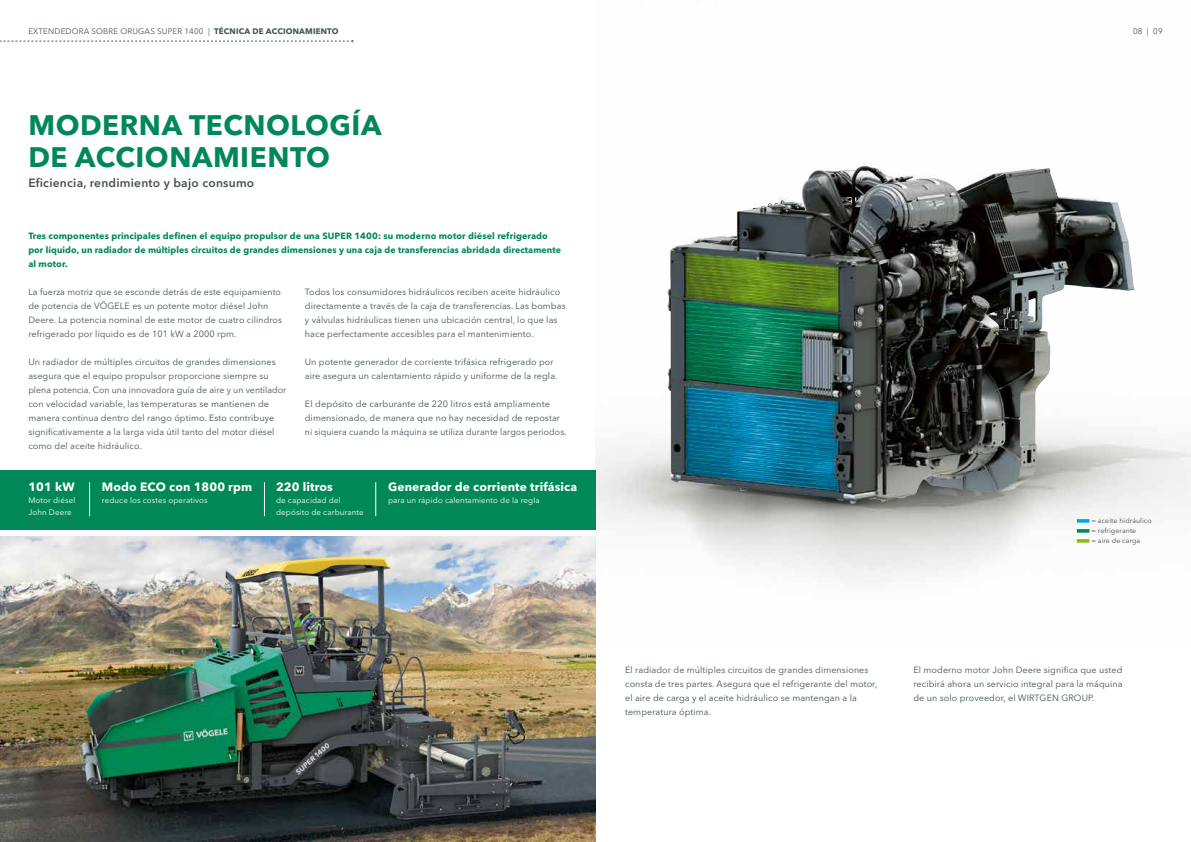
<style>
.page{position:relative;width:1191px;height:842px;background:#fff}
.page>*{position:absolute;margin:0;border:0;box-sizing:border-box;transform-origin:0 0}
.t1{font:700 28px/32px "Avenir Next LT Pro";letter-spacing:.02em;color:#008858}
.t2{font:700 12px "Avenir Next LT Pro";letter-spacing:.01em;color:#fff}
.t3{font:600 12px "Avenir Next LT Pro";letter-spacing:.02em;color:#455256}
.t4{font:9px/14px "Avenir Next LT Pro";letter-spacing:.01em;color:#455256}
.t5{font:700 9px/14px "Avenir Next LT Pro";letter-spacing:.01em;color:#008858}
.t6{font:8px/12px "Avenir Next LT Pro";letter-spacing:.01em;color:#fff}
.t7{font:8px "Avenir Next LT Pro";letter-spacing:.02em;color:#455256}
.t8{font:7px/10px "Avenir Next LT Pro";letter-spacing:.01em;color:#455256}
.s1{font-weight:700}
</style>
<div class="page">
<img style="left:0;top:537px;width:595px;height:305px">
<img style="left:595px;top:166px;width:596px;height:481px">
<img style="left:666px;top:170px;width:307px;height:334px">
<div style="left:0;top:471px;width:595px;height:59px;background:#008858"></div>
<hr style="left:89px;top:482px;width:1px;height:34px;background:#fff">
<hr style="left:375px;top:482px;width:1px;height:34px;background:#fff">
<hr style="left:264px;top:482px;width:1px;height:34px;background:#fff">
<svg style="left:1076px;top:519px;width:13px;height:4px"></svg>
<svg style="left:1076px;top:529px;width:13px;height:4px"></svg>
<svg style="left:1076px;top:539px;width:13px;height:4px"></svg>
<svg style="left:0;top:40px;width:353px;height:2px"></svg>
<p class="t7" style="left:28px;top:27px;width:312px">EXTENDEDORA SOBRE ORUGAS SUPER 1400 | <span class="s1">TÉCNICA DE ACCIONAMIENTO</span></p>
<p class="t7" style="left:1133px;top:27px;width:31px">08 | 09</p>
<h1 class="t1" style="left:28px;top:108px;width:354px">MODERNA TECNOLOGÍA<br>DE ACCIONAMIENTO</h1>
<h2 class="t3" style="left:28px;top:175px;width:227px">Eficiencia, rendimiento y bajo consumo</h2>
<p class="t5" style="left:28px;top:229px;width:534px">Tres componentes principales definen el equipo propulsor de una SUPER 1400: su moderno motor diésel refrigerado por líquido, un radiador de múltiples circuitos de grandes dimensiones y una caja de transferencias abridada directamente al motor.</p>
<p class="t4" style="left:28px;top:285px;width:255px">La fuerza motriz que se esconde detrás de este equipamiento de potencia de VÖGELE es un potente motor diésel John Deere. La potencia nominal de este motor de cuatro cilindros refrigerado por líquido es de 101 kW a 2000 rpm.</p>
<p class="t4" style="left:28px;top:355px;width:259px">Un radiador de múltiples circuitos de grandes dimensiones asegura que el equipo propulsor proporcione siempre su plena potencia. Con una innovadora guía de aire y un ventilador con velocidad variable, las temperaturas se mantienen de manera continua dentro del rango óptimo. Esto contribuye significativamente a la larga vida útil tanto del motor diésel como del aceite hidráulico.</p>
<p class="t4" style="left:305px;top:285px;width:262px">Todos los consumidores hidráulicos reciben aceite hidráulico directamente a través de la caja de transferencias. Las bombas y válvulas hidráulicas tienen una ubicación central, lo que las hace perfectamente accesibles para el mantenimiento.</p>
<p class="t4" style="left:305px;top:355px;width:254px">Un potente generador de corriente trifásica refrigerado por aire asegura un calentamiento rápido y uniforme de la regla.</p>
<p class="t4" style="left:305px;top:397px;width:263px">El depósito de carburante de 220 litros está ampliamente dimensionado, de manera que no hay necesidad de repostar ni siquiera cuando la máquina se utiliza durante largos periodos.</p>
<h2 class="t2" style="left:28px;top:480px;width:48px">101 kW</h2>
<p class="t6" style="left:28px;top:494px;width:48px">Motor diésel<br>John Deere</p>
<h2 class="t2" style="left:102px;top:480px;width:152px">Modo ECO con 1800 rpm</h2>
<p class="t6" style="left:102px;top:494px;width:107px">reduce los costes operativos</p>
<h2 class="t2" style="left:276px;top:480px;width:58px">220 litros</h2>
<p class="t6" style="left:276px;top:494px;width:89px">de capacidad del depósito de carburante</p>
<h2 class="t2" style="left:388px;top:480px;width:191px">Generador de corriente trifásica</h2>
<p class="t6" style="left:388px;top:494px;width:153px">para un rápido calentamiento de la regla</p>
<p class="t8" style="left:1091px;top:516px;width:62px">= aceite hidráulico = refrigerante<br>= aire de carga</p>
<p class="t4" style="left:625px;top:663px;width:254px">El radiador de múltiples circuitos de grandes dimensiones consta de tres partes. Asegura que el refrigerante del motor, el aire de carga y el aceite hidráulico se mantengan a la temperatura óptima.</p>
<p class="t4" style="left:913px;top:663px;width:211px;text-align:justify">El moderno motor John Deere significa que usted recibirá ahora un servicio integral para la máquina de un solo proveedor, el WIRTGEN GROUP.</p>
</div>
